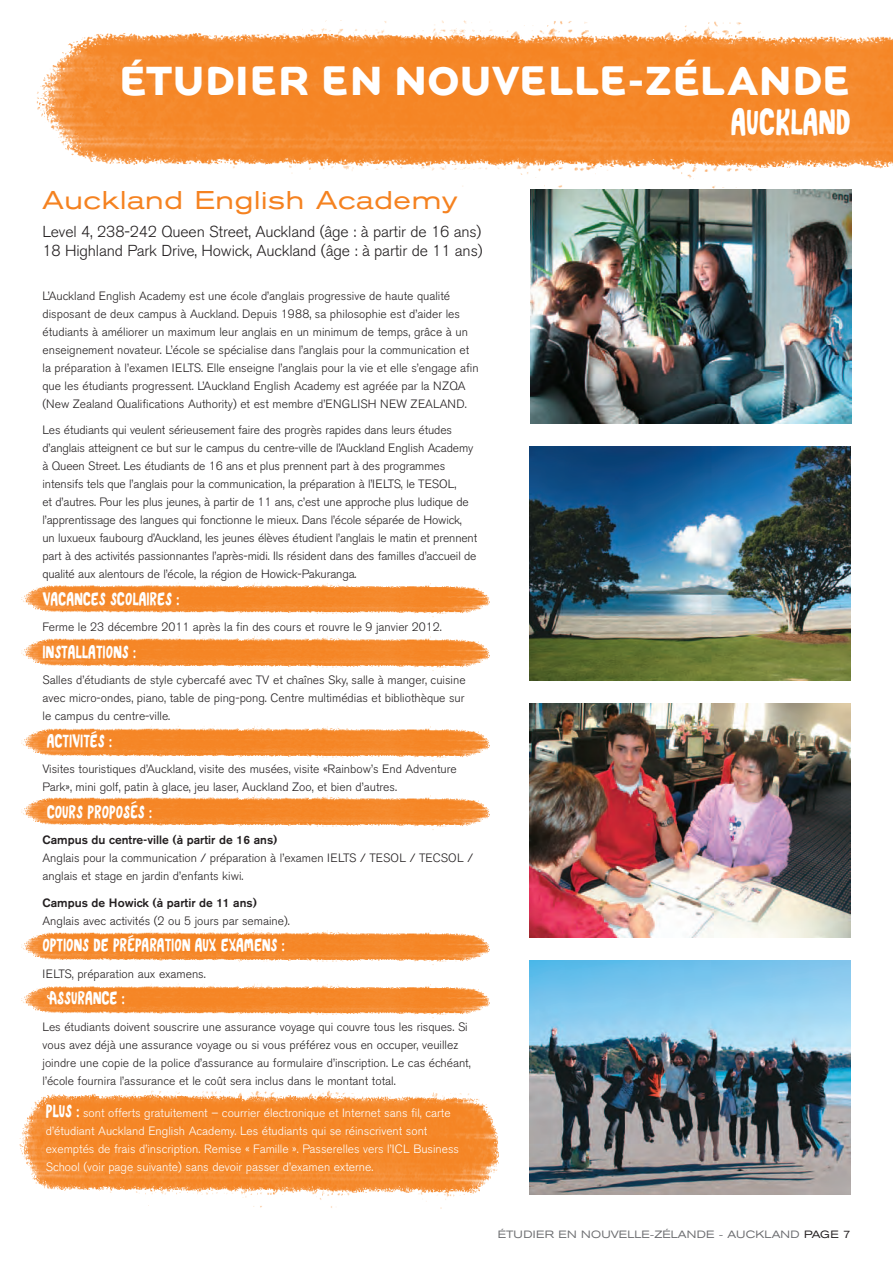
<style>
.page{position:relative;width:893px;height:1263px;background:#fff}
.page>*{position:absolute;margin:0;border:0;box-sizing:border-box;transform-origin:0 0}
.t1{font:45px "Fresh Take";color:#fff}
.t2{font:42px "Fresh Take";color:#fff}
.t3{font:36px "airnzhand";color:#fff}
.t4{font:expanded 25.5px "Akzidenz Grotesk BE";letter-spacing:.025em;color:#f58220}
.t5{font:18px "airnzhand";color:#fff}
.t6{font:300 15.75px/19.5px "Akzidenz Grotesk BE";letter-spacing:-.01em;color:#231f20}
.t7{font:300 12px/18px "Akzidenz Grotesk BE";color:#231f20}
.t8{font:300 12px/18px "Akzidenz Grotesk BE";color:#fff}
.t9{font:500 12px "Akzidenz Grotesk BE";color:#231f20}
.t10{font:expanded 10.5px "Akzidenz Grotesk BE";letter-spacing:.02em;color:#6c6d70}
.t11{font:expanded 10.5px "Akzidenz Grotesk BE";color:#231f20}
.s1{font-family:"airnzhand";font-weight:400;font-size:18px}
</style>
<div class="page">
<img style="left:36px;top:20px;width:857px;height:177px">
<img style="left:21px;top:636px;width:469px;height:35px">
<img style="left:21px;top:582px;width:469px;height:35px">
<img style="left:21px;top:726px;width:469px;height:35px">
<img style="left:21px;top:795px;width:469px;height:35px">
<img style="left:21px;top:930px;width:523px;height:35px">
<img style="left:21px;top:983px;width:469px;height:35px">
<img style="left:530px;top:190px;width:321px;height:234px">
<img style="left:529px;top:447px;width:321px;height:233px">
<img style="left:529px;top:704px;width:321px;height:233px">
<img style="left:529px;top:960px;width:321px;height:234px">
<img style="left:19px;top:1090px;width:480px;height:119px">
<svg style="left:131px;top:800px;width:6px;height:4px"></svg>
<svg style="left:91px;top:730px;width:6px;height:4px"></svg>
<svg style="left:128px;top:934px;width:6px;height:4px"></svg>
<h2 class="t2" style="left:119px;top:56px;width:733px">ÉTUDIER EN NOUVELLE-ZÉLANDE</h2>
<h3 class="t3" style="left:731px;top:106px;width:121px">AUCKLAND</h3>
<h1 class="t1" style="left:278px;top:55px;width:62px">STUD</h1>
<h1 class="t1" style="left:401px;top:55px;width:287px">Y IN NEW ZEALAND</h1>
<h3 class="t4" style="left:43px;top:185px;width:417px">Auckland English Academy</h3>
<h3 class="t6" style="left:43px;top:222px;width:442px">Level 4, 238-242 Queen Street, Auckland (âge : à partir de 16 ans)<br>18 Highland Park Drive, Howick, Auckland (âge : à partir de 11 ans)</h3>
<p class="t7" style="left:43px;top:287px;width:438px">L’Auckland English Academy est une école d’anglais progressive de haute qualité disposant de deux campus à Auckland. Depuis 1988, sa philosophie est d’aider les étudiants à améliorer un maximum leur anglais en un minimum de temps, grâce à un enseignement novateur. L’école se spécialise dans l’anglais pour la communication et la préparation à l’examen IELTS. Elle enseigne l’anglais pour la vie et elle s’engage afin que les étudiants progressent. L’Auckland English Academy est agréée par la NZQA (New Zealand Qualifications Authority) et est membre d’ENGLISH NEW ZEALAND.</p>
<p class="t7" style="left:43px;top:421px;width:436px">Les étudiants qui veulent sérieusement faire des progrès rapides dans leurs études d’anglais atteignent ce but sur le campus du centre-ville de l’Auckland English Academy à Queen Street. Les étudiants de 16 ans et plus prennent part à des programmes intensifs tels que l’anglais pour la communication, la préparation à l’IELTS, le TESOL,<br>et d’autres. Pour les plus jeunes, à partir de 11 ans, c’est une approche plus ludique de l’apprentissage des langues qui fonctionne le mieux. Dans l’école séparée de Howick, un luxueux faubourg d’Auckland, les jeunes élèves étudient l’anglais le matin et prennent part à des activités passionnantes l’après-midi. Ils résident dans des familles d’accueil de qualité aux alentours de l’école, la région de Howick-Pakuranga.</p>
<h3 class="t5" style="left:43px;top:591px;width:138px">VACANCES SCOLAIRES :</h3>
<p class="t7" style="left:43px;top:618px;width:401px">Ferme le 23 décembre 2011 après la fin des cours et rouvre le 9 janvier 2012.</p>
<h3 class="t5" style="left:43px;top:644px;width:95px">INSTALLATIONS :</h3>
<p class="t7" style="left:43px;top:671px;width:425px;text-align:justify">Salles d’étudiants de style cybercafé avec TV et chaînes Sky, salle à manger, cuisine avec micro-ondes, piano, table de ping-pong. Centre multimédias et bibliothèque sur le campus du centre-ville.</p>
<h3 class="t5" style="left:47px;top:733px;width:67px">ACTIVITES :</h3>
<p class="t7" style="left:43px;top:760px;width:416px">Visites touristiques d’Auckland, visite des musées, visite «Rainbow’s End Adventure<br>Park», mini golf, patin à glace, jeu laser, Auckland Zoo, et bien d’autres.</p>
<h3 class="t5" style="left:47px;top:804px;width:107px">COURS PROPOSES :</h3>
<p class="t9" style="left:43px;top:833px;width:236px">Campus du centre-ville (à partir de 16 ans)</p>
<p class="t7" style="left:43px;top:849px;width:432px">Anglais pour la communication / préparation à l’examen IELTS / TESOL / TECSOL / anglais et stage en jardin d’enfants kiwi.</p>
<p class="t9" style="left:43px;top:895px;width:216px">Campus de Howick (à partir de 11 ans)</p>
<p class="t7" style="left:43px;top:912px;width:249px">Anglais avec activités (2 ou 5 jours par semaine).</p>
<h3 class="t5" style="left:43px;top:937px;width:244px">OPTIONS DE PREPARATION AUX EXAMENS :</h3>
<p class="t7" style="left:43px;top:965px;width:165px">IELTS, préparation aux examens.</p>
<h3 class="t5" style="left:47px;top:990px;width:79px">ASSURANCE :</h3>
<p class="t7" style="left:43px;top:1018px;width:430px">Les étudiants doivent souscrire une assurance voyage qui couvre tous les risques. Si vous avez déjà une assurance voyage ou si vous préférez vous en occuper, veuillez joindre une copie de la police d’assurance au formulaire d’inscription. Le cas échéant, l’école fournira l’assurance et le coût sera inclus dans le montant total.</p>
<p class="t8" style="left:46px;top:1103px;width:415px"><span class="s1">PLUS :</span> sont offerts gratuitement – courrier électronique et Internet sans fil, carte d’étudiant Auckland English Academy. Les étudiants qui se réinscrivent sont exemptés de frais d’inscription. Remise « Famille ». Passerelles vers l’ICL Business School (voir page suivante) sans devoir passer d’examen externe.</p>
<p class="t10" style="left:498px;top:1228px;width:234px">ÉTUDIER EN NOUVELLE-ZÉLANDE - auc</p>
<p class="t10" style="left:756px;top:1228px;width:12px">kland</p>
<p class="t11" style="left:804px;top:1228px;width:48px">PAGE 7</p>
</div>
